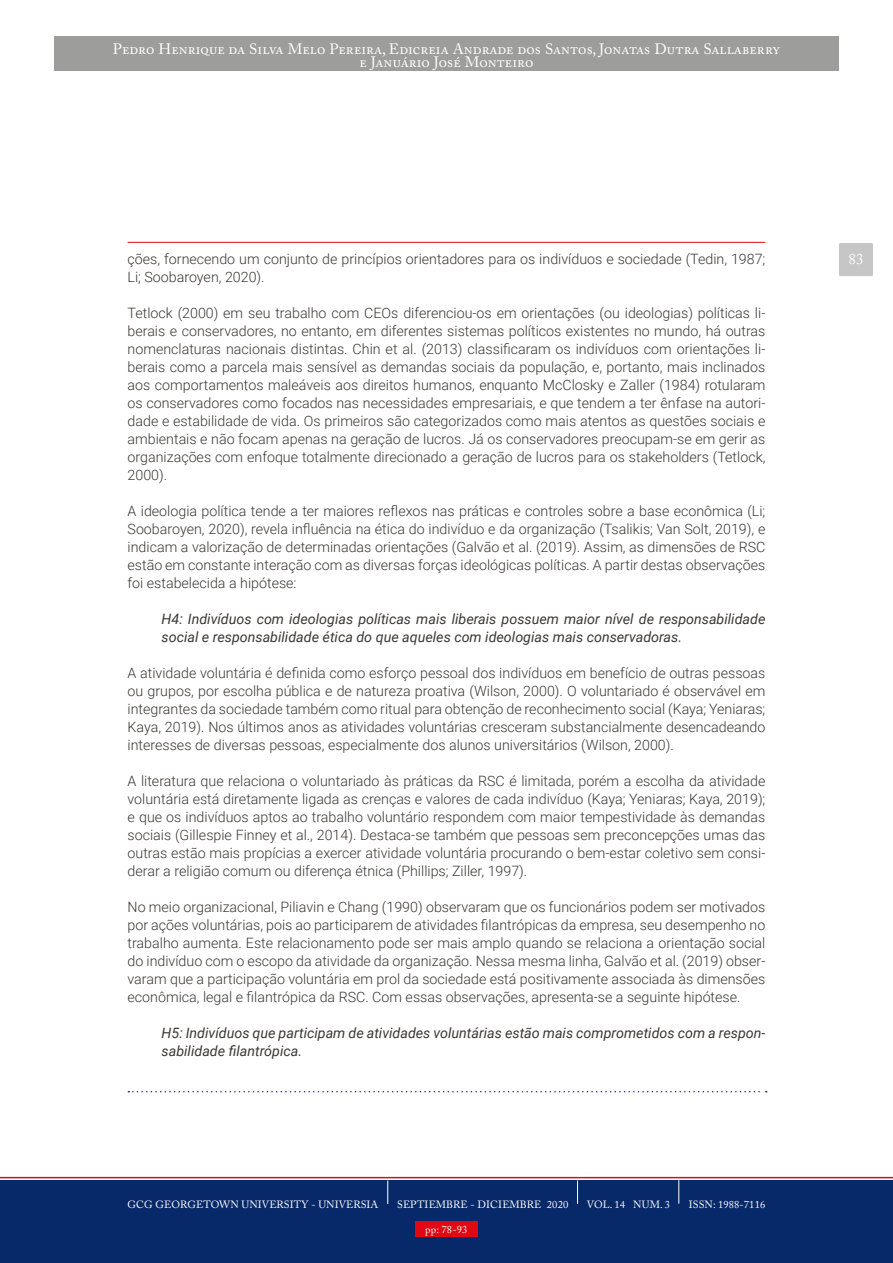
<style>
.page{position:relative;width:893px;height:1263px;background:#fff}
.page>*{position:absolute;margin:0;border:0;box-sizing:border-box;transform-origin:0 0}
.t1{font:15px/13.5px "Adobe Caslon Pro";letter-spacing:.005em;color:#fff;text-align:center}
.t2{font:300 14.25px/18px "Roboto";color:#3a3835;text-align:justify}
.t3{font:italic 14.25px/18px "Roboto";color:#3a3835}
.t4{font:10.5px "Adobe Caslon Pro";letter-spacing:.01em;color:#fff}
</style>
<div class="page">
<div style="left:54px;top:37px;width:785px;height:34px;background:#9d9d9c"></div>
<div style="left:0;top:1180px;width:893px;height:83px;background:#082969"></div>
<svg style="left:0;top:1177px;width:893px;height:27px"></svg>
<div style="left:415px;top:1221px;width:63px;height:16px;background:#e30613"></div>
<div style="left:839px;top:243px;width:34px;height:33px;background:#c6c6c6;border-radius:2px"></div>
<hr style="left:128px;top:242px;width:637px;height:1px;background:#e30613">
<svg style="left:128px;top:1091px;width:639px;height:1px"></svg>
<p class="t1" style="left:113px;top:42px;width:668px">Pedro Henrique da Silva Melo Pereira, Edicreia Andrade dos Santos, Jonatas Dutra Sallaberry e Januário José Monteiro</p>
<p class="t2" style="left:128px;top:250px;width:639px">ções, fornecendo um conjunto de princípios orientadores para os indivíduos e sociedade (Tedin, 1987;</p>
<p class="t1" style="left:848px;top:252px;width:16px">83</p>
<p class="t2" style="left:128px;top:268px;width:139px">Li; Soobaroyen, 2020).</p>
<p class="t2" style="left:128px;top:304px;width:639px">Tetlock (2000) em seu trabalho com CEOs diferenciou-os em orientações (ou ideologias) políticas li&shy;berais e conservadores, no entanto, em diferentes sistemas políticos existentes no mundo, há outras nomenclaturas nacionais distintas. Chin et al. (2013) classificaram os indivíduos com orientações li&shy;berais como a parcela mais sensível as demandas sociais da população, e, portanto, mais inclinados aos comportamentos maleáveis aos direitos humanos, enquanto McClosky e Zaller (1984) rotularam os conservadores como focados nas necessidades empresariais, e que tendem a ter ênfase na autori&shy;dade e estabilidade de vida. Os primeiros são categorizados como mais atentos as questões sociais e ambientais e não focam apenas na geração de lucros. Já os conservadores preocupam-se em gerir as organizações com enfoque totalmente direcionado a geração de lucros para os stakeholders (Tetlock, 2000).</p>
<p class="t2" style="left:128px;top:502px;width:639px">A ideologia política tende a ter maiores reflexos nas práticas e controles sobre a base econômica (Li; Soobaroyen, 2020), revela influência na ética do indivíduo e da organização (Tsalikis; Van Solt, 2019), e indicam a valorização de determinadas orientações (Galvão et al. (2019). Assim, as dimensões de RSC estão em constante interação com as diversas forças ideológicas políticas. A partir destas observações foi estabelecida a hipótese:</p>
<p class="t3" style="left:162px;top:610px;width:605px">H4: Indivíduos com ideologias políticas mais liberais possuem maior nível de responsabilidade social e responsabilidade ética do que aqueles com ideologias mais conservadoras.</p>
<p class="t2" style="left:128px;top:664px;width:639px">A atividade voluntária é definida como esforço pessoal dos indivíduos em benefício de outras pessoas ou grupos, por escolha pública e de natureza proativa (Wilson, 2000). O voluntariado é observável em integrantes da sociedade também como ritual para obtenção de reconhecimento social (Kaya; Yeniaras; Kaya, 2019). Nos últimos anos as atividades voluntárias cresceram substancialmente desencadeando interesses de diversas pessoas, especialmente dos alunos universitários (Wilson, 2000).</p>
<p class="t2" style="left:128px;top:772px;width:639px">A literatura que relaciona o voluntariado às práticas da RSC é limitada, porém a escolha da atividade voluntária está diretamente ligada as crenças e valores de cada indivíduo (Kaya; Yeniaras; Kaya, 2019); e que os indivíduos aptos ao trabalho voluntário respondem com maior tempestividade às demandas sociais (Gillespie Finney et al., 2014). Destaca-se também que pessoas sem preconcepções umas das outras estão mais propícias a exercer atividade voluntária procurando o bem-estar coletivo sem consi&shy;derar a religião comum ou diferença étnica (Phillips; Ziller, 1997).</p>
<p class="t2" style="left:128px;top:898px;width:639px">No meio organizacional, Piliavin e Chang (1990) observaram que os funcionários podem ser motivados por ações voluntárias, pois ao participarem de atividades filantrópicas da empresa, seu desempenho no trabalho aumenta. Este relacionamento pode ser mais amplo quando se relaciona a orientação social do indivíduo com o escopo da atividade da organização. Nessa mesma linha, Galvão et al. (2019) obser&shy;varam que a participação voluntária em prol da sociedade está positivamente associada às dimensões econômica, legal e filantrópica da RSC. Com essas observações, apresenta-se a seguinte hipótese.</p>
<p class="t3" style="left:162px;top:1024px;width:605px">H5: Indivíduos que participam de atividades voluntárias estão mais comprometidos com a respon&shy;sabilidade filantrópica.</p>
<p class="t4" style="left:128px;top:1198px;width:252px">GCG GEORGETOWN UNIVERSITY - UNIVERSIA</p>
<p class="t4" style="left:397px;top:1198px;width:173px">SEPTIEMBRE - DICIEMBRE 2020</p>
<p class="t4" style="left:587px;top:1198px;width:85px">VOL. 14 NUM. 3</p>
<p class="t4" style="left:689px;top:1198px;width:78px">ISSN: 1988-7116</p>
<p class="t4" style="left:425px;top:1223px;width:43px">pp: 78-93</p>
</div>
